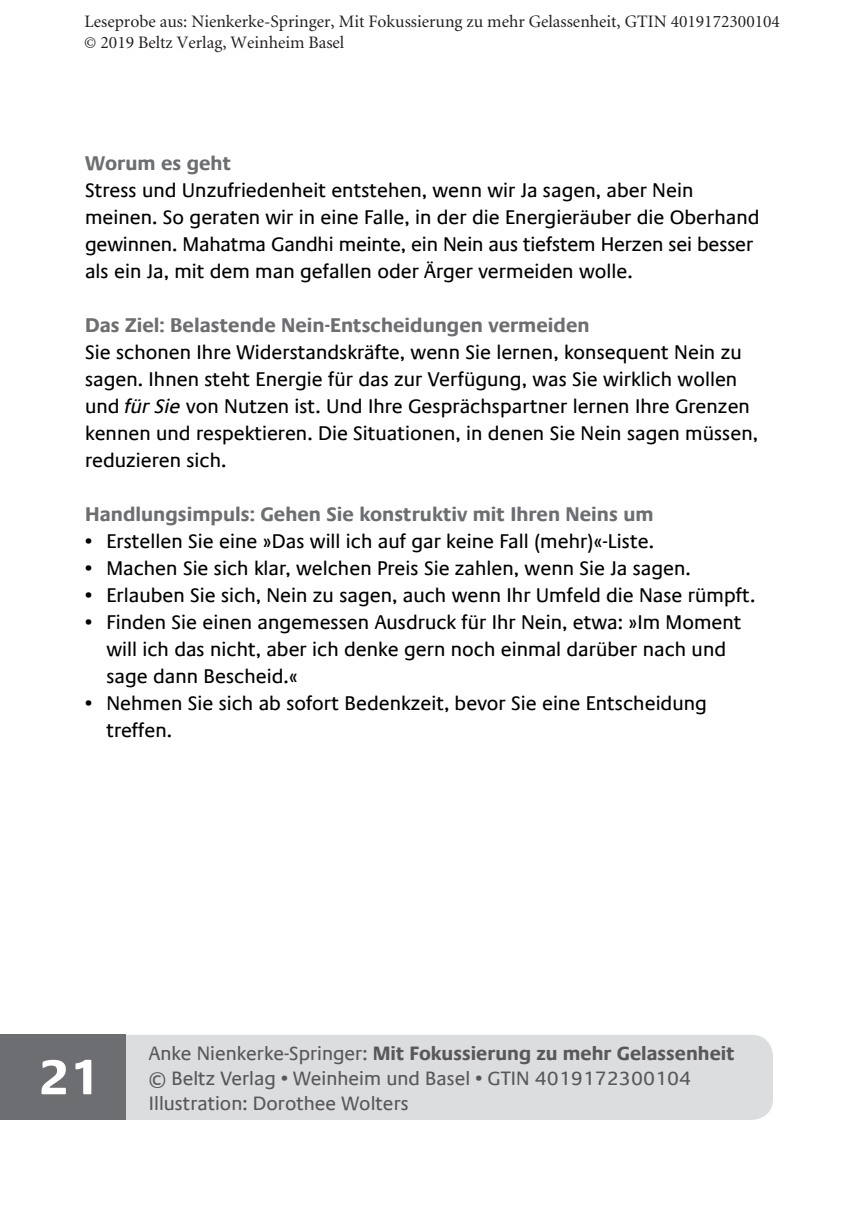
<style>
.page{position:relative;width:851px;height:1205px;background:#fff}
.page>*{position:absolute;margin:0;border:0;box-sizing:border-box;transform-origin:0 0}
.t1{font:700 50px "Praxis Com";color:#fff}
.t2{font:20px/27px "Praxis Com";color:#000}
.t3{font:700 20px "Praxis Com";color:#6d6e71}
.t4{font:19.5px/25px "Praxis Com";color:#58585b}
.t5{font:17.5px/21.2px "Minion";color:#231f20}
.s1{font-style:italic}
.s2{font-weight:700}
</style>
<div class="page">
<div style="left:92px;top:1035px;width:680px;height:85px;background:#dcddde;border-radius:21px"></div>
<div style="left:0;top:1035px;width:126px;height:85px;background:#6d6e71"></div>
<p class="t5" style="left:84px;top:11px;width:697px">Leseprobe aus: Nienkerke-Springer, Mit Fokussierung zu mehr Gelassenheit, GTIN 4019172300104 © 2019 Beltz Verlag, Weinheim Basel</p>
<p class="t3" style="left:85px;top:152px;width:148px">Worum es geht</p>
<p class="t2" style="left:85px;top:177px;width:676px">Stress und Unzufriedenheit entstehen, wenn wir Ja sagen, aber Nein meinen. So geraten wir in eine Falle, in der die Energieräuber die Oberhand gewinnen. Mahatma Gandhi meinte, ein Nein aus tiefstem Herzen sei besser als ein Ja, mit dem man gefallen oder Ärger vermeiden wolle.</p>
<p class="t3" style="left:85px;top:314px;width:506px">Das Ziel: Belastende Nein-Entscheidungen vermeiden</p>
<p class="t2" style="left:85px;top:339px;width:674px">Sie schonen Ihre Widerstandskräfte, wenn Sie lernen, konsequent Nein zu sagen. Ihnen steht Energie für das zur Verfügung, was Sie wirklich wollen und <span class="s1">für Sie</span> von Nutzen ist. Und Ihre Gesprächspartner lernen Ihre Grenzen kennen und respektieren. Die Situationen, in denen Sie Nein sagen müssen, reduzieren sich.</p>
<p class="t3" style="left:85px;top:503px;width:570px">Handlungsimpuls: Gehen Sie konstruktiv mit Ihren Neins um</p>
<p class="t2" style="left:85px;top:528px;width:570px">• Erstellen Sie eine »Das will ich auf gar keine Fall (mehr)«-Liste.</p>
<p class="t2" style="left:85px;top:555px;width:607px">• Machen Sie sich klar, welchen Preis Sie zahlen, wenn Sie Ja sagen.</p>
<p class="t2" style="left:85px;top:582px;width:671px">• Erlauben Sie sich, Nein zu sagen, auch wenn Ihr Umfeld die Nase rümpft.</p>
<p class="t2" style="left:106px;top:609px;width:636px;text-indent:-21px">• Finden Sie einen angemessen Ausdruck für Ihr Nein, etwa: »Im Moment will ich das nicht, aber ich denke gern noch einmal darüber nach und sage dann Bescheid.«</p>
<p class="t2" style="left:106px;top:690px;width:602px;text-indent:-21px">• Nehmen Sie sich ab sofort Bedenkzeit, bevor Sie eine Entscheidung treffen.</p>
<h1 class="t1" style="left:38px;top:1047px;width:63px">21</h1>
<p class="t4" style="left:149px;top:1040px;width:587px">Anke Nienkerke-Springer: <span class="s2">Mit Fokussierung zu mehr Gelassenheit </span>© Beltz Verlag • Weinheim und Basel • GTIN 4019172300104</p>
<p class="t4" style="left:149px;top:1090px;width:261px">Illustration: Dorothee Wolters</p>
</div>
